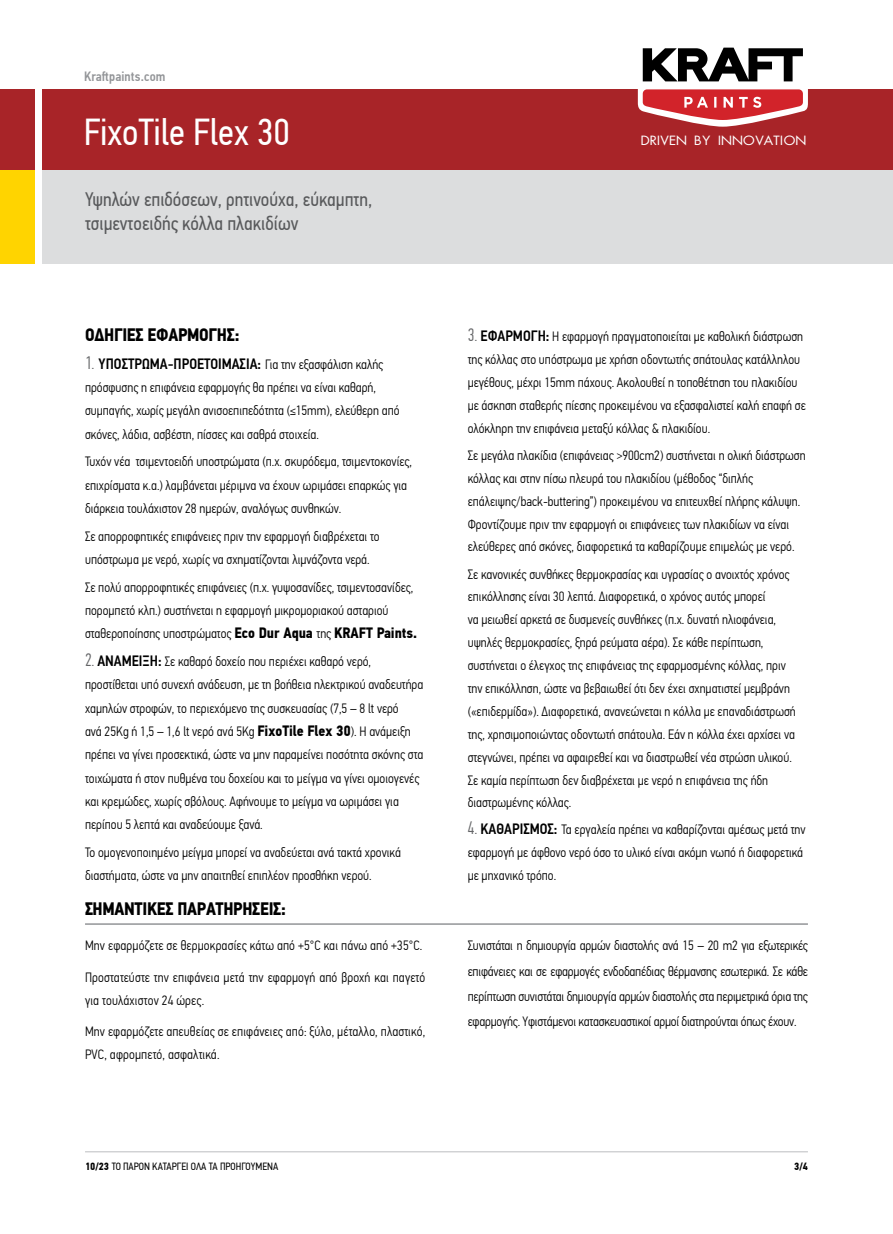
<style>
.page{position:relative;width:893px;height:1234px;background:#fff}
.page>*{position:absolute;margin:0;border:0;box-sizing:border-box;transform-origin:0 0}
.t1{font:37.5px "PF Din Text Cond Pro";color:#fff}
.t2{font:19.5px/23.4px "PF Din Text Cond Pro";color:#58595b}
.t3{font:700 18px "PF Din Text Cond Pro";letter-spacing:-.015em;color:#000}
.t4{font:500 15px "PF Din Text Cond Pro";color:#000}
.t5{font:300 13.5px/22.8px "PF Din Text Cond Pro";color:#000}
.t6{font:13.5px "UB Future";color:#fff;scale:1.1 1}
.t7{font:500 13.5px "PF Din Text Cond Pro";letter-spacing:.01em;color:#939598}
.t8{font:10.5px "PF Din Text Cond Pro";color:#000}
.t9{font:700 10.5px "PF Din Text Cond Pro";color:#000}
.s1{font-family:"PF Din Text Comp Pro";font-weight:300;font-size:18px;color:#636466}
.s2{font-weight:300;font-size:13.5px}
.s3{font-weight:700;font-size:15px}
.s4{font-family:"PF Din Text Comp Pro";font-size:18px;color:#636466}
.s5{font-weight:500;font-size:15px}
.s6{font-weight:700}
</style>
<div class="page">
<div style="left:43px;top:89px;width:850px;height:81px;background:#a82428"></div>
<div style="left:0;top:89px;width:34px;height:81px;background:#a82428"></div>
<svg style="left:638px;top:47px;width:170px;height:80px"></svg>
<div style="left:43px;top:170px;width:850px;height:94px;background:#dcddde"></div>
<hr style="left:85px;top:923px;width:723px;height:1px;background:#939598">
<div style="left:0;top:170px;width:34px;height:94px;background:#ffd400"></div>
<hr style="left:85px;top:1151px;width:723px;height:1px;background:#bcbec0">
<p class="t7" style="left:84px;top:69px;width:83px">Kraftpaints.com</p>
<h1 class="t1" style="left:84px;top:109px;width:208px">FixoTile Flex 30</h1>
<h2 class="t2" style="left:85px;top:188px;width:289px">Υψηλών επιδόσεων, ρητινούχα, εύκαμπτη, τσιμεντοειδής κόλλα πλακιδίων</h2>
<h3 class="t3" style="left:85px;top:324px;width:156px">ΟΔΗΓΙΕΣ ΕΦΑΡΜΟΓΗΣ:</h3>
<p class="t4" style="left:85px;top:354px;width:300px"><span class="s1">1.</span> ΥΠΟΣΤΡΩΜΑ-ΠΡΟΕΤΟΙΜΑΣΙΑ: <span class="s2">Για την εξασφάλιση καλής</span></p>
<p class="t5" style="left:85px;top:376px;width:316px;line-height:23.4px">πρόσφυσης η επιφάνεια εφαρμογής θα πρέπει να είναι καθαρή, συμπαγής, χωρίς μεγάλη ανισοεπιπεδότητα (≤15mm), ελεύθερη από σκόνες, λάδια, ασβέστη, πίσσες και σαθρά στοιχεία.</p>
<p class="t5" style="left:85px;top:450px;width:329px;line-height:23.4px">Τυχόν νέα τσιμεντοειδή υποστρώματα (π.χ. σκυρόδεμα, τσιμεντοκονίες, επιχρίσματα κ.α.) λαμβάνεται μέριμνα να έχουν ωριμάσει επαρκώς για διάρκεια τουλάχιστον 28 ημερών, αναλόγως συνθηκών.</p>
<p class="t5" style="left:85px;top:524px;width:296px;line-height:23.4px">Σε απορροφητικές επιφάνειες πριν την εφαρμογή διαβρέχεται το υπόστρωμα με νερό, χωρίς να σχηματίζονται λιμνάζοντα νερά.</p>
<p class="t5" style="left:85px;top:575px;width:334px;line-height:23.4px">Σε πολύ απορροφητικές επιφάνειες (π.χ. γυψοσανίδες, τσιμεντοσανίδες, πορομπετό κλπ.) συστήνεται η εφαρμογή μικρομοριακού ασταριού σταθεροποίησης υποστρώματος <span class="s3">Eco Dur Aqua</span> της <span class="s3">KRAFT Paints.</span></p>
<p class="t5" style="left:85px;top:649px;width:340px;line-height:23.4px"><span class="s4">2.</span> <span class="s5">ΑΝΑΜΕΙΞΗ:</span> Σε καθαρό δοχείο που περιέχει καθαρό νερό, προστίθεται υπό συνεχή ανάδευση, με τη βοήθεια ηλεκτρικού αναδευτήρα χαμηλών στροφών, το περιεχόμενο της συσκευασίας (7,5 – 8 lt νερό<br>ανά 25Kg ή 1,5 – 1,6 lt νερό ανά 5Kg <span class="s3">FixoTile Flex 30</span>). Η ανάμειξη πρέπει να γίνει προσεκτικά, ώστε να μην παραμείνει ποσότητα σκόνης στα τοιχώματα ή στον πυθμένα του δοχείου και το μείγμα να γίνει ομοιογενές και κρεμώδες, χωρίς σβόλους. Αφήνουμε το μείγμα να ωριμάσει για περίπου 5 λεπτά και αναδεύουμε ξανά.</p>
<p class="t5" style="left:85px;top:840px;width:317px;line-height:23.4px">Το ομογενοποιημένο μείγμα μπορεί να αναδεύεται ανά τακτά χρονικά διαστήματα, ώστε να μην απαιτηθεί επιπλέον προσθήκη νερού.</p>
<h3 class="t3" style="left:85px;top:897px;width:202px">ΣΗΜΑΝΤΙΚΕΣ ΠΑΡΑΤΗΡΗΣΕΙΣ:</h3>
<p class="t5" style="left:85px;top:934px;width:339px">Μην εφαρμόζετε σε θερμοκρασίες κάτω από +5°C και πάνω από +35°C.</p>
<p class="t5" style="left:85px;top:965px;width:342px">Προστατεύστε την επιφάνεια μετά την εφαρμογή από βροχή και παγετό για τουλάχιστον 24 ώρες.</p>
<p class="t5" style="left:85px;top:1019px;width:342px">Μην εφαρμόζετε απευθείας σε επιφάνειες από: ξύλο, μέταλλο, πλαστικό,<br>PVC, αφρομπετό, ασφαλτικά.</p>
<p class="t6" style="left:640px;top:133px;width:152px">DRIVEN BY INNOVATION</p>
<p class="t5" style="left:468px;top:325px;width:340px"><span class="s4">3.</span> <span class="s5">ΕΦΑΡΜΟΓΗ:</span> Η εφαρμογή πραγματοποιείται με καθολική διάστρωση της κόλλας στο υπόστρωμα με χρήση οδοντωτής σπάτουλας κατάλληλου μεγέθους, μέχρι 15mm πάχους. Ακολουθεί η τοποθέτηση του πλακιδίου με άσκηση σταθερής πίεσης προκειμένου να εξασφαλιστεί καλή επαφή σε ολόκληρη την επιφάνεια μεταξύ κόλλας &amp; πλακιδίου.</p>
<p class="t5" style="left:468px;top:444px;width:339px">Σε μεγάλα πλακίδια (επιφάνειας &gt;900cm2) συστήνεται η ολική διάστρωση κόλλας και στην πίσω πλευρά του πλακιδίου (μέθοδος “διπλής επάλειψης/back-buttering”) προκειμένου να επιτευχθεί πλήρης κάλυψη.<br>Φροντίζουμε πριν την εφαρμογή οι επιφάνειες των πλακιδίων να είναι ελεύθερες από σκόνες, διαφορετικά τα καθαρίζουμε επιμελώς με νερό.</p>
<p class="t5" style="left:468px;top:562px;width:330px">Σε κανονικές συνθήκες θερμοκρασίας και υγρασίας ο ανοιχτός χρόνος επικόλλησης είναι 30 λεπτά. Διαφορετικά, ο χρόνος αυτός μπορεί<br>να μειωθεί αρκετά σε δυσμενείς συνθήκες (π.χ. δυνατή ηλιοφάνεια, υψηλές θερμοκρασίες, ξηρά ρεύματα αέρα). Σε κάθε περίπτωση, συστήνεται ο έλεγχος της επιφάνειας της εφαρμοσμένης κόλλας, πριν την επικόλληση, ώστε να βεβαιωθεί ότι δεν έχει σχηματιστεί μεμβράνη («επιδερμίδα»). Διαφορετικά, ανανεώνεται η κόλλα με επαναδιάστρωσή της, χρησιμοποιώντας οδοντωτή σπάτουλα. Εάν η κόλλα έχει αρχίσει να στεγνώνει, πρέπει να αφαιρεθεί και να διαστρωθεί νέα στρώση υλικού.<br>Σε καμία περίπτωση δεν διαβρέχεται με νερό η επιφάνεια της ήδη διαστρωμένης κόλλας.</p>
<p class="t5" style="left:468px;top:818px;width:339px"><span class="s4">4.</span> <span class="s5">ΚΑΘΑΡΙΣΜΟΣ:</span> Τα εργαλεία πρέπει να καθαρίζονται αμέσως μετά την εφαρμογή με άφθονο νερό όσο το υλικό είναι ακόμη νωπό ή διαφορετικά με μηχανικό τρόπο.</p>
<p class="t5" style="left:468px;top:933px;width:342px;line-height:25px;text-align:justify">Συνιστάται η δημιουργία αρμών διαστολής ανά 15 – 20 m2 για εξωτερικές επιφάνειες και σε εφαρμογές ενδοδαπέδιας θέρμανσης εσωτερικά. Σε κάθε περίπτωση συνιστάται δημιουργία αρμών διαστολής στα περιμετρικά όρια της εφαρμογής. Υφιστάμενοι κατασκευαστικοί αρμοί διατηρούνται όπως έχουν.</p>
<p class="t8" style="left:85px;top:1159px;width:195px"><span class="s6">10/23</span> ΤΟ ΠΑΡΟΝ ΚΑΤΑΡΓΕΙ ΟΛΑ ΤΑ ΠΡΟΗΓΟΥΜΕΝΑ</p>
<p class="t9" style="left:794px;top:1159px;width:15px">3/4</p>
</div>
